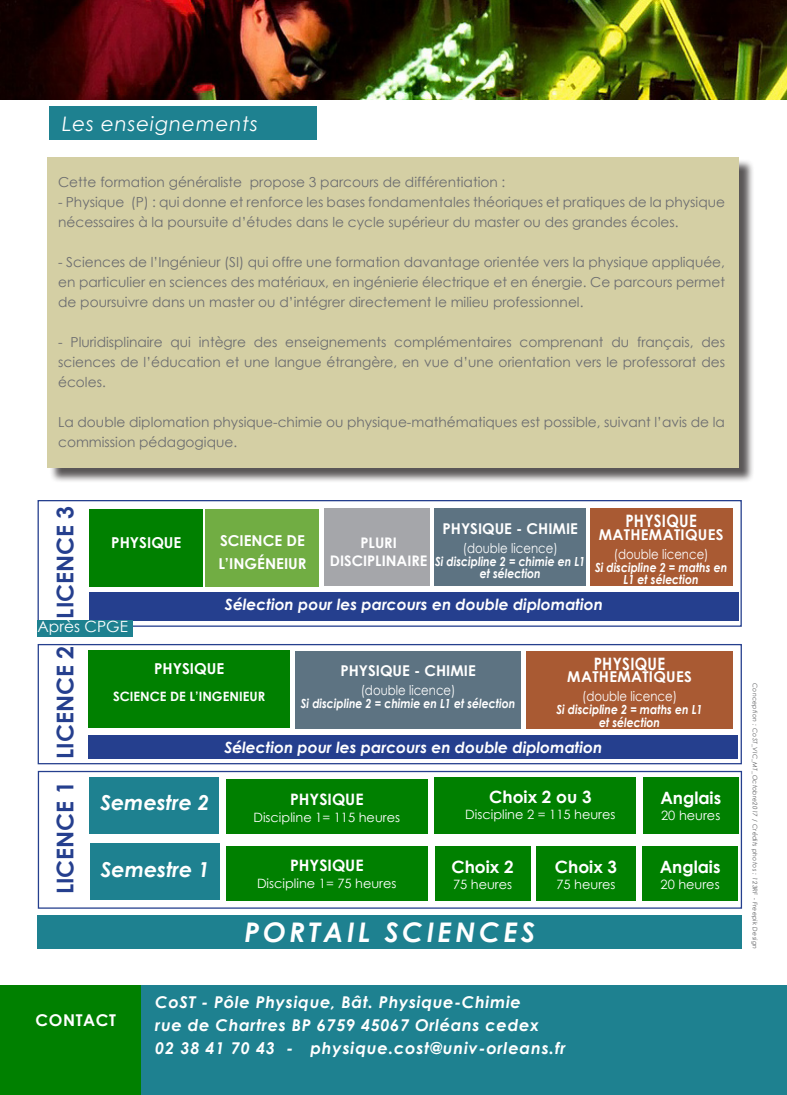
<style>
.page{position:relative;width:787px;height:1095px;background:#fff}
.page>*{position:absolute;margin:0;border:0;box-sizing:border-box;transform-origin:0 0}
.t1{font:italic 700 27px "Century Gothic";letter-spacing:.13em;color:#fff}
.t2{font:700 23px "Century Gothic";color:#253f8e}
.t3{font:italic 700 20.62px "Century Gothic";color:#fff}
.t4{font:italic 20px "Century Gothic";letter-spacing:.04em;color:#fff}
.t5{font:700 17.12px "Century Gothic";letter-spacing:.02em;color:#fff;scale:.87 1}
.t6{font:700 17px "Century Gothic";color:#fff}
.t7{font:italic 700 16.25px "Century Gothic";letter-spacing:.04em;color:#fff}
.t8{font:700 16.25px "Century Gothic";letter-spacing:.04em;color:#fff}
.t9{font:700 15.75px "Century Gothic";color:#fff}
.t10{font:italic 700 15.5px "Century Gothic";color:#fff}
.t11{font:15.5px "Century Gothic";color:#fff}
.t12{font:700 15px "Century Gothic";color:#fff}
.t13{font:700 14.88px "Century Gothic";letter-spacing:.01em;color:#fff}
.t14{font:700 14.5px "Century Gothic";color:#fff}
.t15{font:13.75px/20px "Century Gothic";color:#6c6d70}
.t16{font:13.5px "Century Gothic";color:#fff;scale:.87 1}
.t17{font:12.88px "Century Gothic";color:#fff}
.t18{font:700 12.88px "Century Gothic";color:#fff}
.t19{font:italic 700 12.5px/12.8px "Century Gothic";color:#fff;text-align:center;scale:.87 1}
.t20{font:italic 6.25px "Century Gothic";letter-spacing:.04em;color:#57585a}
</style>
<div class="page">
<div style="left:0;top:985px;width:141px;height:110px;background:#008000"></div>
<div style="left:50px;top:106px;width:267px;height:34px;background:#1e8190"></div>
<div style="left:141px;top:985px;width:646px;height:110px;background:#1e8190"></div>
<div style="left:50px;top:159px;width:704px;height:325px;background:#231f20;opacity:.75"></div>
<div style="left:47px;top:157px;width:692px;height:311px;background:#d4cfa4"></div>
<div style="left:38px;top:644px;width:704px;height:120px;border:1px solid #253f8e"></div>
<div style="left:38px;top:771px;width:704px;height:138px;border:1px solid #253f8e"></div>
<div style="left:38px;top:500px;width:703px;height:127px;border:1px solid #253f8e"></div>
<div style="left:38px;top:915px;width:704px;height:34px;background:#1e8190"></div>
<div style="left:434px;top:777px;width:201px;height:57px;background:#008000"></div>
<div style="left:89px;top:777px;width:130px;height:57px;background:#1e8190"></div>
<div style="left:643px;top:777px;width:95px;height:57px;background:#008000"></div>
<div style="left:435px;top:846px;width:95px;height:54px;background:#008000"></div>
<div style="left:536px;top:846px;width:99px;height:54px;background:#008000"></div>
<div style="left:89px;top:735px;width:649px;height:24px;background:#253f8e"></div>
<div style="left:89px;top:592px;width:649px;height:28px;background:#253f8e"></div>
<div style="left:324px;top:509px;width:105px;height:77px;background:#a5a6aa"></div>
<div style="left:38px;top:620px;width:95px;height:16px;background:#1e8190"></div>
<div style="left:226px;top:846px;width:201px;height:54px;background:#008000"></div>
<div style="left:642px;top:846px;width:96px;height:54px;background:#008000"></div>
<div style="left:90px;top:509px;width:113px;height:78px;background:#008000"></div>
<div style="left:589px;top:509px;width:143px;height:77px;background:#a95a33"></div>
<div style="left:434px;top:509px;width:152px;height:77px;background:#5d7382"></div>
<div style="left:206px;top:509px;width:113px;height:78px;background:#71ad43"></div>
<div style="left:88px;top:650px;width:202px;height:78px;background:#008000"></div>
<div style="left:526px;top:651px;width:206px;height:77px;background:#a95a33"></div>
<div style="left:295px;top:651px;width:226px;height:77px;background:#5d7382"></div>
<div style="left:90px;top:844px;width:130px;height:56px;background:#1e8190"></div>
<div style="left:226px;top:780px;width:201px;height:54px;background:#008000"></div>
<img style="left:0;top:0;width:787px;height:99px">
<p class="t4" style="left:62px;top:110px;width:197px">Les enseignements</p>
<p class="t15" style="left:58px;top:172px;width:449px">Cette formation généraliste propose 3 parcours de différentiation :</p>
<p class="t15" style="left:58px;top:192px;width:668px">- Physique (P) : qui donne et renforce les bases fondamentales théoriques et pratiques de la physique nécessaires à la poursuite d’études dans le cycle supérieur du master ou des grandes écoles.</p>
<p class="t15" style="left:58px;top:252px;width:668px;text-align:justify">- Sciences de l’Ingénieur (SI) qui offre une formation davantage orientée vers la physique appliquée, en particulier en sciences des matériaux, en ingénierie électrique et en énergie. Ce parcours permet de poursuivre dans un master ou d’intégrer directement le milieu professionnel.</p>
<p class="t15" style="left:58px;top:332px;width:668px;text-align:justify">- Pluridisplinaire qui intègre des enseignements complémentaires comprenant du français, des sciences de l’éducation et une langue étrangère, en vue d’une orientation vers le professorat des écoles.</p>
<p class="t15" style="left:58px;top:412px;width:668px">La double diplomation physique-chimie ou physique-mathématiques est possible, suivant l’avis de la commission pédagogique.</p>
<p class="t2" style="left:48px;top:619px;width:114px;rotate:-90deg">LICENCE 3</p>
<p class="t12" style="left:111px;top:531px;width:72px">PHYSIQUE</p>
<p class="t11" style="left:38px;top:615px;width:92px">Après CPGE</p>
<p class="t12" style="left:220px;top:529px;width:86px">SCIENCE DE</p>
<p class="t12" style="left:218px;top:552px;width:90px">L’INGÉNEIUR</p>
<p class="t14" style="left:360px;top:531px;width:38px">PLURI</p>
<p class="t14" style="left:330px;top:549px;width:99px">DISCIPLINAIRE</p>
<p class="t13" style="left:442px;top:517px;width:137px">PHYSIQUE - CHIMIE</p>
<p class="t16" style="left:463px;top:538px;width:110px">(double licence)</p>
<p class="t19" style="left:435px;top:554px;width:174px">Si discipline 2 = chimie en L1 et sélection</p>
<p class="t5" style="left:625px;top:508px;width:83px">PHYSIQUE</p>
<p class="t13" style="left:599px;top:523px;width:126px">MATHEMATIQUES</p>
<p class="t16" style="left:613px;top:544px;width:110px">(double licence)</p>
<p class="t19" style="left:595px;top:560px;width:153px">Si discipline 2 = maths en<br>L1 et sélection</p>
<p class="t10" style="left:225px;top:592px;width:379px">Sélection pour les parcours en double diplomation</p>
<p class="t2" style="left:48px;top:759px;width:114px;rotate:-90deg">LICENCE 2</p>
<p class="t2" style="left:48px;top:894px;width:114px;rotate:-90deg">LICENCE 1</p>
<p class="t12" style="left:154px;top:657px;width:72px">PHYSIQUE</p>
<p class="t18" style="left:113px;top:686px;width:153px">SCIENCE DE L’INGENIEUR</p>
<p class="t13" style="left:340px;top:659px;width:137px">PHYSIQUE - CHIMIE</p>
<p class="t16" style="left:360px;top:681px;width:110px">(double licence)</p>
<p class="t19" style="left:301px;top:697px;width:248px">Si discipline 2 = chimie en L1 et sélection</p>
<p class="t5" style="left:594px;top:650px;width:83px">PHYSIQUE</p>
<p class="t13" style="left:567px;top:665px;width:126px">MATHEMATIQUES</p>
<p class="t16" style="left:582px;top:687px;width:110px">(double licence)</p>
<p class="t19" style="left:556px;top:703px;width:169px">Si discipline 2 = maths en L1</p>
<p class="t19" style="left:599px;top:715px;width:72px">et sélection</p>
<p class="t10" style="left:224px;top:736px;width:379px">Sélection pour les parcours en double diplomation</p>
<p class="t6" style="left:489px;top:784px;width:104px">Choix 2 ou 3</p>
<p class="t17" style="left:465px;top:806px;width:152px">Discipline 2 = 115 heures</p>
<p class="t3" style="left:100px;top:787px;width:110px">Semestre 2</p>
<p class="t6" style="left:660px;top:785px;width:62px">Anglais</p>
<p class="t17" style="left:661px;top:806px;width:61px">20 heures</p>
<p class="t9" style="left:290px;top:787px;width:75px">PHYSIQUE</p>
<p class="t17" style="left:253px;top:808px;width:148px">Discipline 1= 115 heures</p>
<p class="t3" style="left:101px;top:854px;width:110px">Semestre 1</p>
<p class="t9" style="left:290px;top:854px;width:75px">PHYSIQUE</p>
<p class="t17" style="left:257px;top:875px;width:141px">Discipline 1= 75 heures</p>
<p class="t6" style="left:451px;top:854px;width:64px">Choix 2</p>
<p class="t17" style="left:453px;top:875px;width:61px">75 heures</p>
<p class="t1" style="left:244px;top:912px;width:292px">PORTAIL SCIENCES</p>
<p class="t6" style="left:555px;top:854px;width:64px">Choix 3</p>
<p class="t17" style="left:556px;top:875px;width:61px">75 heures</p>
<p class="t6" style="left:659px;top:854px;width:62px">Anglais</p>
<p class="t17" style="left:660px;top:875px;width:61px">20 heures</p>
<p class="t8" style="left:35px;top:1008px;width:82px">CONTACT</p>
<p class="t7" style="left:155px;top:989px;width:367px">CoST - Pôle Physique, Bât. Physique-Chimie</p>
<p class="t7" style="left:155px;top:1013px;width:385px">rue de Chartres BP 6759 45067 Orléans cedex</p>
<p class="t7" style="left:155px;top:1035px;width:412px">02 38 41 70 43 - physique.cost@univ-orleans.fr</p>
<p class="t20" style="left:759px;top:683px;width:268px;rotate:90deg">Conception : CoST_VIC_MT_Octobre2017 / Crédits photos : 123RF - Freepik Design</p>
</div>
